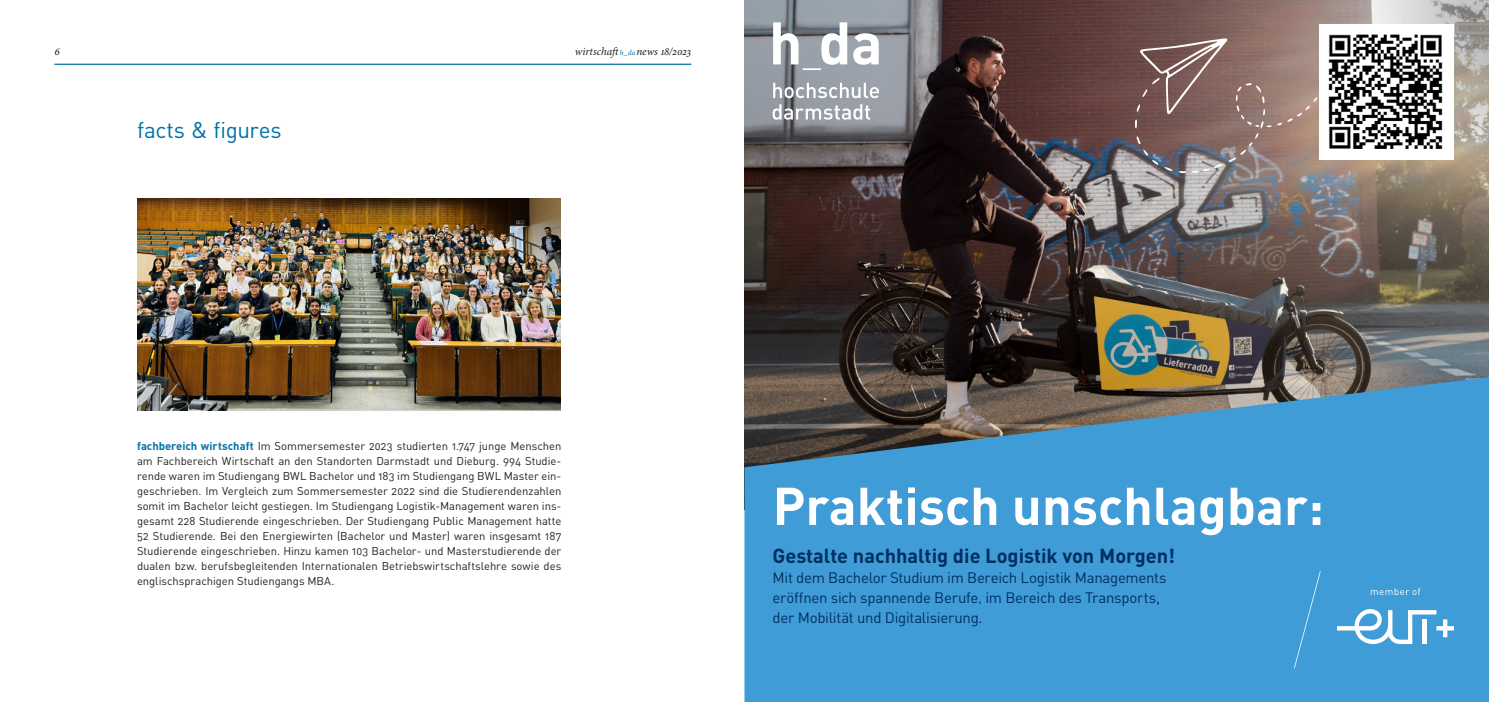
<style>
.page{position:relative;width:1489px;height:702px;background:#fff}
.page>*{position:absolute;margin:0;border:0;box-sizing:border-box;transform-origin:0 0}
.t1{font:700 52.25px "DINOT";color:#fff}
.Überschrift_18_20{font:22.5px "DINOT";letter-spacing:-.015em;color:#0071a9}
.t2{font:700 20px "DINOT";color:#002f62}
.t3{font:15px/20px "DINOT";letter-spacing:-.02em;color:#002f62}
._0_Fließtext_Blocksa{font:11.25px/15px "DINOT";letter-spacing:-.005em;color:#231f20;text-align:justify}
.t4{font:italic 11.25px "Minion Pro";letter-spacing:-.005em;color:#231f20}
.s1{font-size:7.5px;color:#0071a9}
.s2{font-weight:700;color:#0071a9}
</style>
<div class="page">
<img style="left:137px;top:198px;width:424px;height:212px">
<img style="left:744px;top:0;width:744px;height:377px">
<svg style="left:744px;top:377px;width:744px;height:325px;background:#4492c2"></svg>
<svg style="left:1134px;top:25px;width:197px;height:148px;background:#8d736e"></svg>
<div style="left:1319px;top:24px;width:134px;height:135px;background:#fff"></div>
<img style="left:1328px;top:34px;width:115px;height:115px">
<svg style="left:773px;top:22px;width:105px;height:48px"></svg>
<svg style="left:773px;top:83px;width:106px;height:15px"></svg>
<svg style="left:772px;top:104px;width:98px;height:16px"></svg>
<div style="left:1293px;top:571px;width:27px;height:97px;background:#3f9cd7"></div>
<svg style="left:1370px;top:588px;width:49px;height:7px"></svg>
<svg style="left:1336px;top:609px;width:117px;height:35px"></svg>
<hr style="left:54px;top:64px;width:637px;height:1px;background:#0071a9">
<p class="t4" style="left:54px;top:44px;width:7px">6</p>
<p class="t4" style="left:574px;top:43px;width:118px">wirtschaft<span class="s1">h_da</span>news 18/2023</p>
<p class="Überschrift_18_20" style="left:137px;top:114px;width:146px">facts &amp; figures</p>
<p class="_0_Fließtext_Blocksa" style="left:137px;top:438px;width:426px"><span class="s2">fachbereich wirtschaft</span> Im Sommersemester 2023 studierten 1.747 junge Menschen am Fachbereich Wirtschaft an den Standorten Darmstadt und Dieburg. 994 Studie&shy;rende waren im Studiengang BWL Bachelor und 183 im Studiengang BWL Master ein&shy;geschrieben. Im Vergleich zum Sommersemester 2022 sind die Studierendenzahlen somit im Bachelor leicht gestiegen. Im Studiengang Logistik-Management waren ins&shy;gesamt 228 Studierende eingeschrieben. Der Studiengang Public Management hatte 52 Studierende. Bei den Energiewirten (Bachelor und Master) waren insgesamt 187<br>Studierende eingeschrieben. Hinzu kamen 103 Bachelor- und Masterstudierende der dualen bzw. berufsbegleitenden Internationalen Betriebswirtschaftslehre sowie des englischsprachigen Studiengangs MBA.</p>
<p class="t1" style="left:772px;top:470px;width:553px">Praktisch unschlagbar:</p>
<p class="t2" style="left:772px;top:542px;width:404px">Gestalte nachhaltig die Logistik von Morgen!</p>
<p class="t3" style="left:772px;top:567px;width:395px">Mit dem Bachelor Studium im Bereich Logistik Managements eröffnen sich spannende Berufe‚ im Bereich des Transports, der Mobilität und Digitalisierung.</p>
</div>
